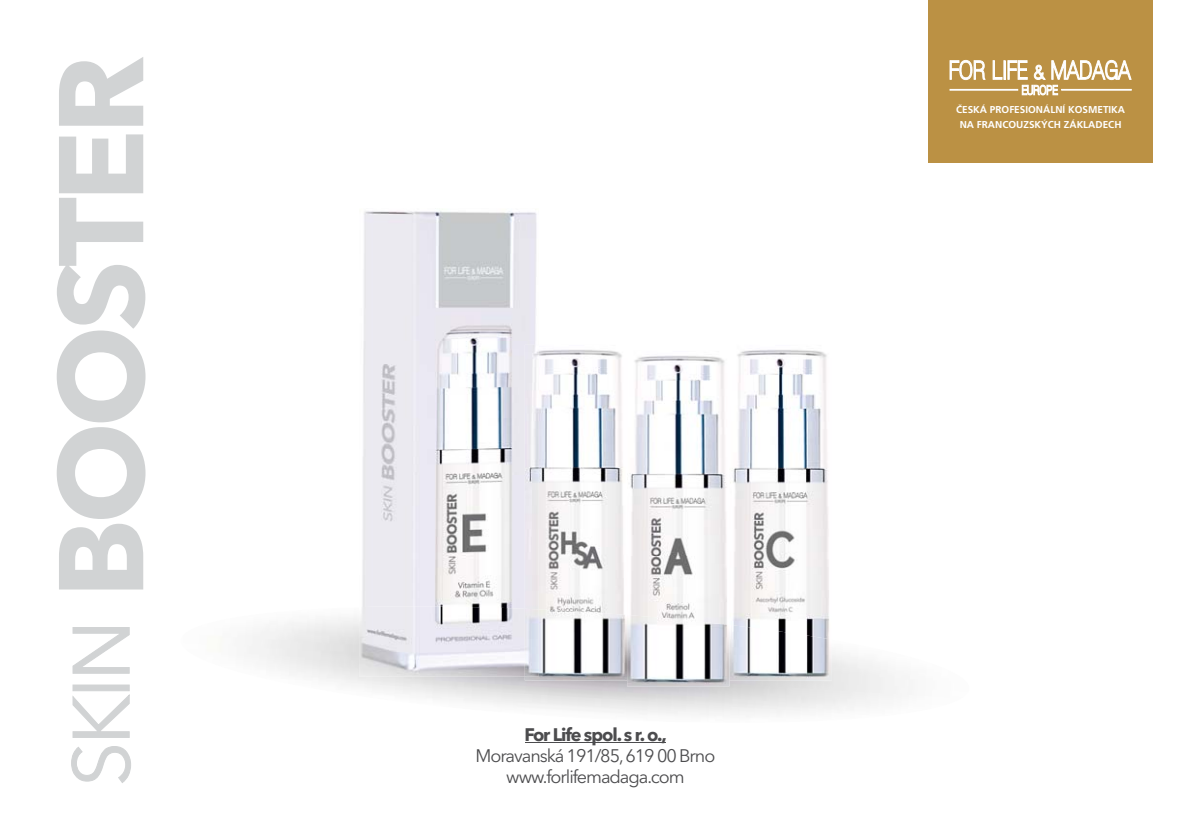
<style>
.page{position:relative;width:1191px;height:840px;background:#fff}
.page>*{position:absolute;margin:0;border:0;box-sizing:border-box;transform-origin:0 0}
.t1{font:18px/21px "Avenir Next LT Pro";letter-spacing:-.06em;color:#4c4c4e;text-align:center}
.t2{font:700 18px "Avenir Next LT Pro";letter-spacing:-.06em;color:#4c4c4e}
.t3{font:700 10px/14.6px "Frutiger CE";color:#fff;text-align:center}
</style>
<div class="page">
<div style="left:928px;top:0;width:224px;height:162px;background:#bb9144"></div>
<hr style="left:525px;top:742px;width:140px;height:1px;background:#4c4c4e">
<svg style="left:57px;top:57px;width:88px;height:532px"></svg>
<svg style="left:71px;top:627px;width:60px;height:156px"></svg>
<svg style="left:949px;top:60px;width:36px;height:20px"></svg>
<svg style="left:992px;top:60px;width:139px;height:36px"></svg>
<div style="left:949px;top:89px;width:69px;height:1px;border:1px solid #fff"></div>
<div style="left:1061px;top:89px;width:70px;height:1px;border:1px solid #fff"></div>
<img style="left:362px;top:211px;width:175px;height:395px">
<img style="left:359px;top:606px;width:166px;height:70px">
<img style="left:630px;top:355px;width:97px;height:259px">
<img style="left:627px;top:614px;width:102px;height:72px">
<img style="left:729px;top:350px;width:101px;height:274px">
<img style="left:729px;top:624px;width:103px;height:56px">
<img style="left:539px;top:350px;width:85px;height:259px">
<img style="left:525px;top:609px;width:102px;height:71px">
<img style="left:525px;top:344px;width:14px;height:332px">
<h1 class="t2" style="left:524px;top:726px;width:144px">For Life spol. s r. o.,</h1>
<h1 class="t1" style="left:475px;top:746px;width:241px">Moravanská 191/85, 619 00 Brno www.forlifemadaga.com</h1>
<p class="t3" style="left:956px;top:103px;width:171px">ČESKÁ PROFESIONÁLNÍ KOSMETIKA<br>NA FRANCOUZSKÝCH ZÁKLADECH</p>
</div>
